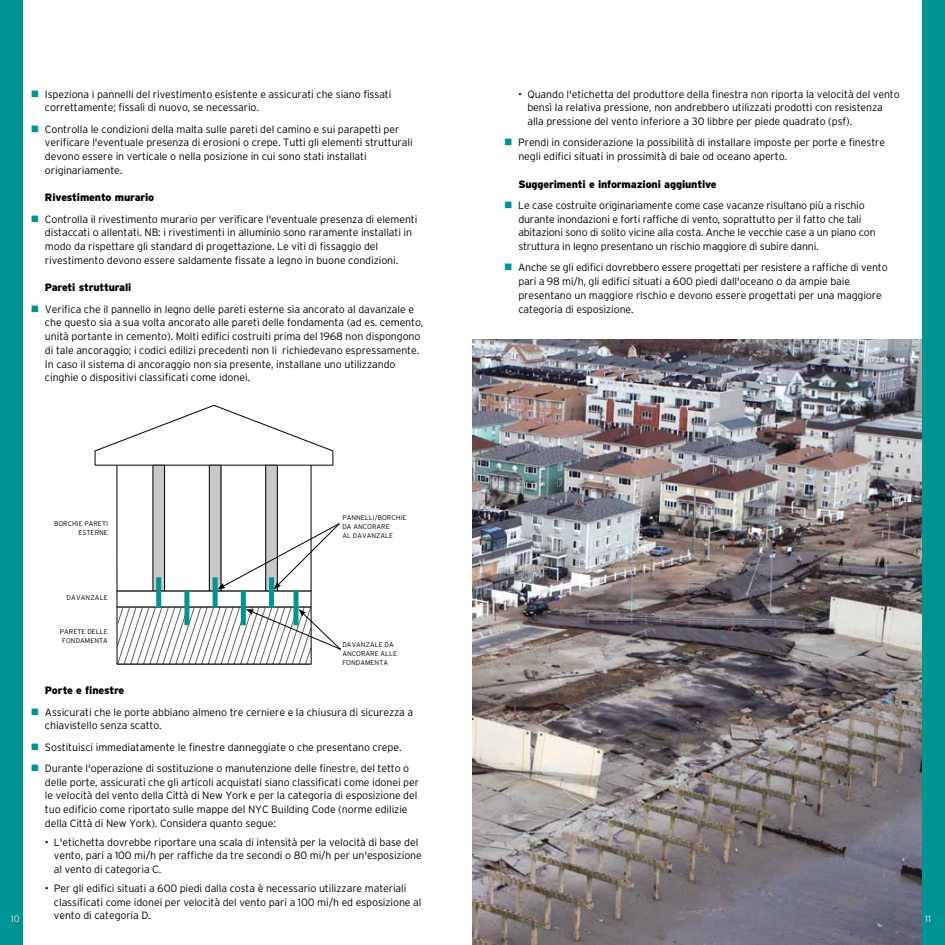
<style>
.page{position:relative;width:945px;height:945px;background:#fff}
.page>*{position:absolute;margin:0;border:0;box-sizing:border-box;transform-origin:0 0}
.t1{font:300 10.62px/13.8px "Interstate";letter-spacing:-.01em;color:#000}
.t2{font:900 10.62px "Interstate";letter-spacing:-.01em;color:#000}
.t3{font:300 9.38px "Interstate";color:#e6e7e8}
.t4{font:300 6.88px/8.8px "Interstate";letter-spacing:.005em;color:#000}
.t5{font:300 6.88px "Interstate";letter-spacing:.025em;color:#000}
.s1{color:#009394}
</style>
<div class="page">
<img style="left:472px;top:340px;width:450px;height:605px">
<div style="left:0;top:0;width:22px;height:945px;background:#009394"></div>
<div style="left:922px;top:0;width:23px;height:945px;background:#009394"></div>
<div style="left:266px;top:465px;width:11px;height:126px;background:#c7c8ca"></div>
<div style="left:209px;top:465px;width:12px;height:126px;background:#c7c8ca"></div>
<div style="left:153px;top:465px;width:12px;height:126px;background:#c7c8ca"></div>
<hr style="left:117px;top:590px;width:194px;height:2px;background:#000">
<hr style="left:117px;top:606px;width:194px;height:2px;background:#000">
<div style="left:184px;top:590px;width:5px;height:35px;background:#009394"></div>
<div style="left:293px;top:590px;width:5px;height:35px;background:#009394"></div>
<div style="left:156px;top:577px;width:5px;height:31px;background:#009394"></div>
<div style="left:213px;top:577px;width:5px;height:31px;background:#009394"></div>
<div style="left:269px;top:577px;width:5px;height:31px;background:#009394"></div>
<hr style="left:164px;top:465px;width:1px;height:126px;background:#000">
<hr style="left:153px;top:465px;width:1px;height:126px;background:#000">
<hr style="left:209px;top:465px;width:1px;height:126px;background:#000">
<hr style="left:221px;top:465px;width:1px;height:126px;background:#000">
<hr style="left:277px;top:465px;width:1px;height:126px;background:#000">
<hr style="left:266px;top:465px;width:1px;height:126px;background:#000">
<svg style="left:217px;top:523px;width:123px;height:66px"></svg>
<div style="left:241px;top:590px;width:5px;height:35px;background:#009394"></div>
<hr style="left:311px;top:465px;width:1px;height:199px;background:#000">
<svg style="left:94px;top:405px;width:240px;height:61px"></svg>
<hr style="left:117px;top:465px;width:1px;height:199px;background:#000">
<svg style="left:117px;top:607px;width:224px;height:58px"></svg>
<p class="t1" style="left:45px;top:87px;width:348px;text-indent:-14px"><span class="s1">■</span> Ispeziona i pannelli del rivestimento esistente e assicurati che siano fissati correttamente; fissali di nuovo, se necessario.</p>
<p class="t1" style="left:45px;top:122px;width:369px;text-indent:-14px"><span class="s1">■</span> Controlla le condizioni della malta sulle pareti del camino e sui parapetti per verificare l'eventuale presenza di erosioni o crepe. Tutti gli elementi strutturali devono essere in verticale o nella posizione in cui sono stati installati originariamente.</p>
<p class="t2" style="left:45px;top:192px;width:111px">Rivestimento murario</p>
<p class="t1" style="left:45px;top:212px;width:374px;text-indent:-14px"><span class="s1">■</span> Controlla il rivestimento murario per verificare l'eventuale presenza di elementi distaccati o allentati. NB: i rivestimenti in alluminio sono raramente installati in modo da rispettare gli standard di progettazione. Le viti di fissaggio del rivestimento devono essere saldamente fissate a legno in buone condizioni.</p>
<p class="t2" style="left:45px;top:282px;width:88px">Pareti strutturali</p>
<p class="t1" style="left:45px;top:302px;width:380px;text-indent:-14px"><span class="s1">■</span> Verifica che il pannello in legno delle pareti esterne sia ancorato al davanzale e che questo sia a sua volta ancorato alle pareti delle fondamenta (ad es. cemento, unità portante in cemento). Molti edifici costruiti prima del 1968 non dispongono di tale ancoraggio; i codici edilizi precedenti non li richiedevano espressamente.<br>In caso il sistema di ancoraggio non sia presente, installane uno utilizzando cinghie o dispositivi classificati come idonei.</p>
<p class="t4" style="left:54px;top:519px;width:55px;text-align:right">BORCHIE PARETI<br>ESTERNE</p>
<p class="t5" style="left:67px;top:594px;width:43px">DAVANZALE</p>
<p class="t4" style="left:60px;top:628px;width:49px;text-align:center">PARETE DELLE<br>FONDAMENTA</p>
<p class="t4" style="left:342px;top:514px;width:65px">PANNELLI/BORCHIE<br>DA ANCORARE<br>AL DAVANZALE</p>
<p class="t4" style="left:342px;top:640px;width:56px">DAVANZALE DA<br>ANCORARE ALLE<br>FONDAMENTA</p>
<p class="t1" style="left:527px;top:87px;width:374px;text-indent:-9px">• Quando l'etichetta del produttore della finestra non riporta la velocità del vento bensì la relativa pressione, non andrebbero utilizzati prodotti con resistenza alla pressione del vento inferiore a 30 libbre per piede quadrato (psf).</p>
<p class="t1" style="left:518px;top:136px;width:368px;text-indent:-14px"><span class="s1">■</span> Prendi in considerazione la possibilità di installare imposte per porte e finestre negli edifici situati in prossimità di baie od oceano aperto.</p>
<p class="t2" style="left:518px;top:178px;width:200px">Suggerimenti e informazioni aggiuntive</p>
<p class="t1" style="left:518px;top:198px;width:359px;text-indent:-14px"><span class="s1">■</span> Le case costruite originariamente come case vacanze risultano più a rischio durante inondazioni e forti raffiche di vento, soprattutto per il fatto che tali abitazioni sono di solito vicine alla costa. Anche le vecchie case a un piano con struttura in legno presentano un rischio maggiore di subire danni.</p>
<p class="t1" style="left:518px;top:261px;width:371px;text-indent:-14px"><span class="s1">■</span> Anche se gli edifici dovrebbero essere progettati per resistere a raffiche di vento pari a 98 mi/h, gli edifici situati a 600 piedi dall'oceano o da ampie baie presentano un maggiore rischio e devono essere progettati per una maggiore categoria di esposizione.</p>
<p class="t2" style="left:45px;top:684px;width:81px">Porte e finestre</p>
<p class="t1" style="left:45px;top:705px;width:370px;text-indent:-14px"><span class="s1">■</span> Assicurati che le porte abbiano almeno tre cerniere e la chiusura di sicurezza a chiavistello senza scatto.</p>
<p class="t1" style="left:31px;top:740px;width:372px"><span class="s1">■</span> Sostituisci immediatamente le finestre danneggiate o che presentano crepe.</p>
<p class="t1" style="left:45px;top:761px;width:376px;text-indent:-14px"><span class="s1">■</span> Durante l'operazione di sostituzione o manutenzione delle finestre, del tetto o delle porte, assicurati che gli articoli acquistati siano classificati come idonei per le velocità del vento della Città di New York e per la categoria di esposizione del tuo edificio come riportato sulle mappe del NYC Building Code (norme edilizie della Città di New York). Considera quanto segue:</p>
<p class="t1" style="left:54px;top:835px;width:369px;text-indent:-9px">• L'etichetta dovrebbe riportare una scala di intensità per la velocità di base del vento, pari a 100 mi/h per raffiche da tre secondi o 80 mi/h per un'esposizione al vento di categoria C.</p>
<p class="t1" style="left:54px;top:881px;width:369px;text-indent:-9px">• Per gli edifici situati a 600 piedi dalla costa è necessario utilizzare materiali classificati come idonei per velocità del vento pari a 100 mi/h ed esposizione al vento di categoria D.</p>
<p class="t3" style="left:11px;top:913px;width:11px">10</p>
<p class="t3" style="left:925px;top:913px;width:8px">11</p>
</div>
